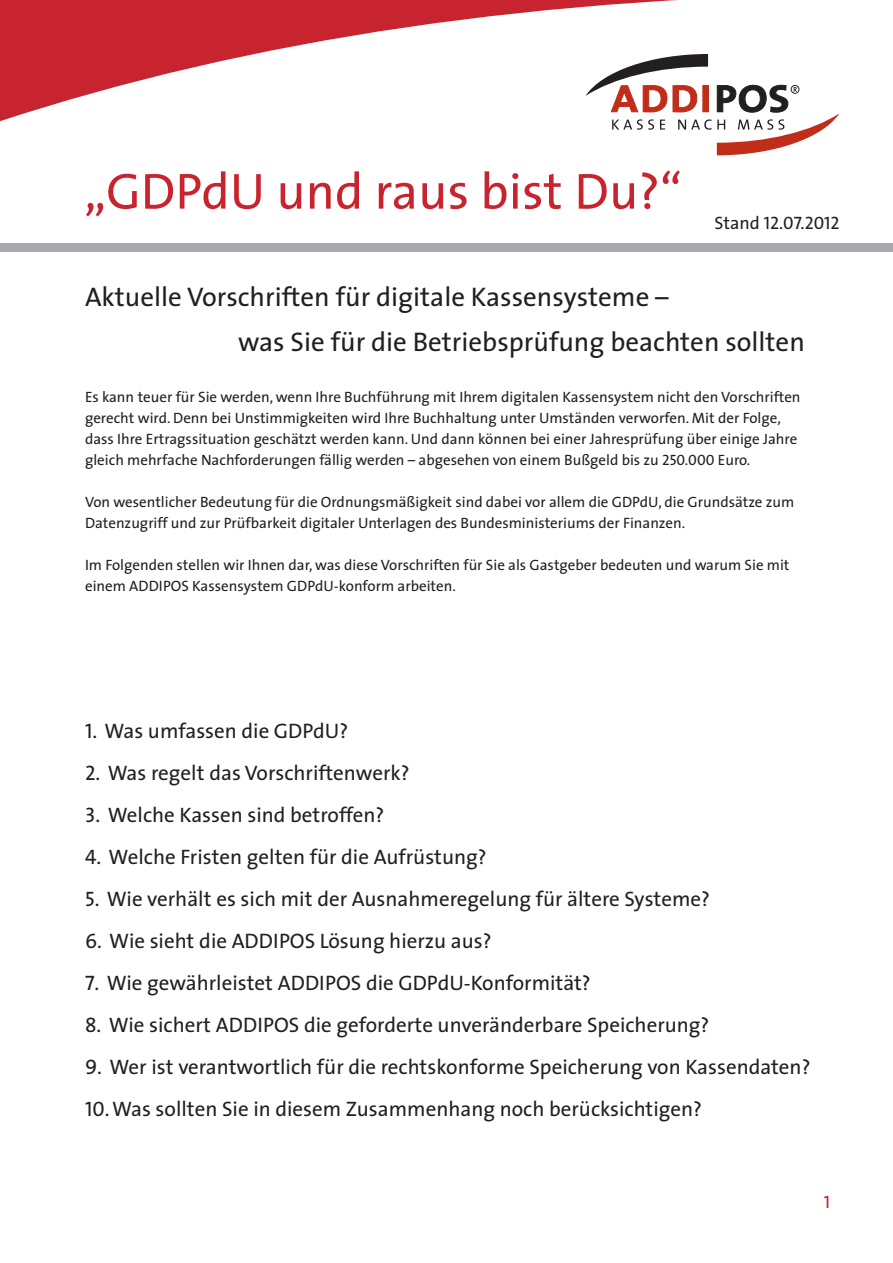
<style>
.page{position:relative;width:893px;height:1263px;background:#fff}
.page>*{position:absolute;margin:0;border:0;box-sizing:border-box;transform-origin:0 0}
.t1{font:51px "The Sans";color:#c82430}
.t2{font:27px/45px "The Sans";color:#231f20}
.t3{font:21px "The Sans";color:#231f20}
.t4{font:18px "The Sans Caps";color:#231f20}
.t5{font:18px "The Sans Caps";color:#c82430}
.t6{font:15px/21px "The Sans";color:#231f20}
.s1{font-family:"The Sans"}
.s2{font-family:"The Sans Caps"}
</style>
<div class="page">
<svg style="left:0;top:0;width:840px;height:121px"></svg>
<svg style="left:585px;top:54px;width:254px;height:101px"></svg>
<div style="left:0;top:243px;width:893px;height:9px;background:#a8a9ad"></div>
<h1 class="t1" style="left:84px;top:149px;width:599px">„GDPdU und raus bist Du?“</h1>
<p class="t4" style="left:714px;top:207px;width:127px"><span class="s1">Stand</span> 12.07.2012</p>
<h2 class="t2" style="left:238px;top:273px;width:568px;text-indent:-153px">Aktuelle Vorschriften für digitale Kassensysteme –<br>was Sie für die Betriebsprüfung beachten sollten</h2>
<p class="t6" style="left:85px;top:386px;width:717px">Es kann teuer für Sie werden, wenn Ihre Buchführung mit Ihrem digitalen Kassensystem nicht den Vorschriften gerecht wird. Denn bei Unstimmigkeiten wird Ihre Buchhaltung unter Umständen verworfen. Mit der Folge, dass Ihre Ertragssituation geschätzt werden kann. Und dann können bei einer Jahresprüfung über einige Jahre gleich mehrfache Nachforderungen fällig werden – abgesehen von einem Bußgeld bis zu <span class="s2">250.000</span> Euro.</p>
<p class="t6" style="left:85px;top:491px;width:711px">Von wesentlicher Bedeutung für die Ordnungsmäßigkeit sind dabei vor allem die GDPdU, die Grundsätze zum<br>Datenzugriff und zur Prüfbarkeit digitaler Unterlagen des Bundesministeriums der Finanzen.</p>
<p class="t6" style="left:85px;top:554px;width:706px">Im Folgenden stellen wir Ihnen dar, was diese Vorschriften für Sie als Gastgeber bedeuten und warum Sie mit einem ADDIPOS Kassensystem GDPdU-konform arbeiten.</p>
<h3 class="t3" style="left:85px;top:713px;width:265px"><span class="s2">1</span>. Was umfassen die GDPdU?</h3>
<h3 class="t3" style="left:85px;top:755px;width:326px"><span class="s2">2</span>. Was regelt das Vorschriftenwerk?</h3>
<h3 class="t3" style="left:85px;top:797px;width:301px"><span class="s2">3</span>. Welche Kassen sind betroffen?</h3>
<h3 class="t3" style="left:85px;top:839px;width:403px"><span class="s2">4</span>. Welche Fristen gelten für die Aufrüstung?</h3>
<h3 class="t3" style="left:85px;top:881px;width:626px"><span class="s2">5</span>. Wie verhält es sich mit der Ausnahmeregelung für ältere Systeme?</h3>
<h3 class="t3" style="left:85px;top:923px;width:408px"><span class="s2">6</span>. Wie sieht die ADDIPOS Lösung hierzu aus?</h3>
<h3 class="t3" style="left:85px;top:965px;width:507px"><span class="s2">7</span>. Wie gewährleistet ADDIPOS die GDPdU-Konformität?</h3>
<h3 class="t3" style="left:85px;top:1007px;width:626px"><span class="s2">8</span>. Wie sichert ADDIPOS die geforderte unveränderbare Speicherung?</h3>
<h3 class="t3" style="left:85px;top:1049px;width:727px"><span class="s2">9</span>. Wer ist verantwortlich für die rechtskonforme Speicherung von Kassendaten?</h3>
<h3 class="t3" style="left:85px;top:1091px;width:619px"><span class="s2">10</span>. Was sollten Sie in diesem Zusammenhang noch berücksichtigen?</h3>
<p class="t5" style="left:824px;top:1187px;width:8px">1</p>
</div>
